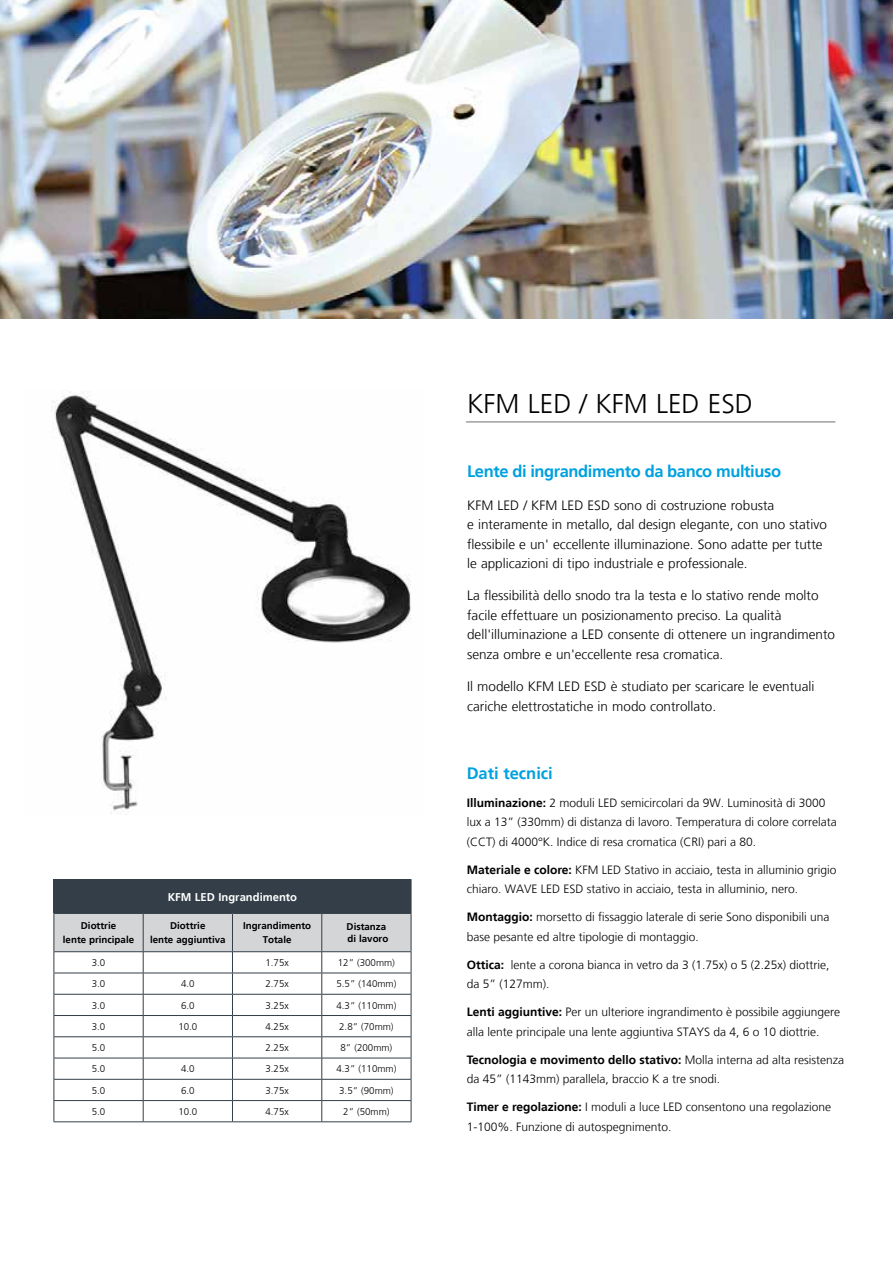
<style>
.page{position:relative;width:893px;height:1263px;background:#fff}
.page>*{position:absolute;margin:0;border:0;box-sizing:border-box;transform-origin:0 0}
.t1{font:300 27px "Frutiger LT";color:#000}
.t2{font:700 16.5px "Frutiger LT";letter-spacing:-.025em;color:#00a1df}
.t3{font:700 16.5px "Frutiger LT";color:#00a1df}
.t4{font:300 13.5px/19.5px "Frutiger LT";color:#000}
.t5{font:300 12px/19.5px "Frutiger LT";color:#000}
.t6{font:700 11.25px "Frutiger LT";color:#fff}
.t7{font:300 9.75px "Frutiger LT";color:#000}
.t8{font:700 9.75px/14.1px "Frutiger LT";color:#000;text-align:center}
.s1{font-weight:700}
</style>
<div class="page">
<div style="left:54px;top:879px;width:357px;height:34px;background:#333e48"></div>
<hr style="left:411px;top:880px;width:1px;height:33px;background:#333e48">
<hr style="left:54px;top:1121px;width:89px;height:1px;background:#333e48">
<hr style="left:143px;top:1121px;width:89px;height:1px;background:#333e48">
<hr style="left:232px;top:1121px;width:90px;height:1px;background:#333e48">
<hr style="left:322px;top:1121px;width:89px;height:1px;background:#333e48">
<svg style="left:54px;top:913px;width:358px;height:208px"></svg>
<hr style="left:54px;top:914px;width:1px;height:37px;background:#333e48">
<hr style="left:143px;top:914px;width:1px;height:37px;background:#333e48">
<hr style="left:232px;top:914px;width:1px;height:37px;background:#333e48">
<hr style="left:321px;top:914px;width:1px;height:37px;background:#333e48">
<hr style="left:411px;top:914px;width:1px;height:37px;background:#333e48">
<hr style="left:54px;top:951px;width:89px;height:1px;background:#333e48">
<hr style="left:143px;top:951px;width:89px;height:1px;background:#333e48">
<hr style="left:232px;top:951px;width:90px;height:1px;background:#333e48">
<hr style="left:322px;top:951px;width:89px;height:1px;background:#333e48">
<hr style="left:54px;top:973px;width:89px;height:1px;background:#333e48">
<hr style="left:143px;top:973px;width:89px;height:1px;background:#333e48">
<hr style="left:232px;top:973px;width:90px;height:1px;background:#333e48">
<hr style="left:322px;top:973px;width:89px;height:1px;background:#333e48">
<hr style="left:54px;top:994px;width:89px;height:1px;background:#333e48">
<hr style="left:143px;top:994px;width:89px;height:1px;background:#333e48">
<hr style="left:232px;top:994px;width:90px;height:1px;background:#333e48">
<hr style="left:322px;top:994px;width:89px;height:1px;background:#333e48">
<hr style="left:54px;top:1015px;width:89px;height:1px;background:#333e48">
<hr style="left:143px;top:1015px;width:89px;height:1px;background:#333e48">
<hr style="left:232px;top:1015px;width:90px;height:1px;background:#333e48">
<hr style="left:322px;top:1015px;width:89px;height:1px;background:#333e48">
<hr style="left:54px;top:1036px;width:89px;height:1px;background:#333e48">
<hr style="left:143px;top:1036px;width:89px;height:1px;background:#333e48">
<hr style="left:232px;top:1036px;width:90px;height:1px;background:#333e48">
<hr style="left:322px;top:1036px;width:89px;height:1px;background:#333e48">
<hr style="left:54px;top:1058px;width:89px;height:1px;background:#333e48">
<hr style="left:143px;top:1058px;width:89px;height:1px;background:#333e48">
<hr style="left:232px;top:1058px;width:90px;height:1px;background:#333e48">
<hr style="left:322px;top:1058px;width:89px;height:1px;background:#333e48">
<hr style="left:54px;top:1079px;width:89px;height:1px;background:#333e48">
<hr style="left:143px;top:1079px;width:89px;height:1px;background:#333e48">
<hr style="left:232px;top:1079px;width:90px;height:1px;background:#333e48">
<hr style="left:322px;top:1079px;width:89px;height:1px;background:#333e48">
<hr style="left:54px;top:913px;width:89px;height:1px;background:#333e48">
<hr style="left:143px;top:913px;width:89px;height:1px;background:#333e48">
<hr style="left:232px;top:913px;width:90px;height:1px;background:#333e48">
<hr style="left:322px;top:913px;width:89px;height:1px;background:#333e48">
<img style="left:51px;top:391px;width:360px;height:423px">
<hr style="left:466px;top:422px;width:369px;height:1px;background:#6d6e71">
<img style="left:1px;top:0;width:892px;height:319px">
<img style="left:0;top:0;width:1px;height:319px">
<p class="t6" style="left:168px;top:890px;width:131px">KFM LED Ingrandimento</p>
<p class="t8" style="left:63px;top:919px;width:73px">Diottrie<br>lente principale</p>
<p class="t8" style="left:150px;top:919px;width:77px">Diottrie<br>lente aggiuntiva</p>
<p class="t8" style="left:243px;top:919px;width:70px">Ingrandimento<br>Totale</p>
<p class="t8" style="left:347px;top:921px;width:43px;line-height:12px;text-align:left">Distanza di lavoro</p>
<p class="t7" style="left:92px;top:957px;width:15px">3.0</p>
<p class="t7" style="left:265px;top:957px;width:25px">1.75x</p>
<p class="t7" style="left:338px;top:957px;width:59px">12” (300mm)</p>
<p class="t7" style="left:92px;top:978px;width:15px">3.0</p>
<p class="t7" style="left:181px;top:978px;width:15px">4.0</p>
<p class="t7" style="left:265px;top:978px;width:25px">2.75x</p>
<p class="t7" style="left:336px;top:978px;width:61px">5.5” (140mm)</p>
<p class="t7" style="left:92px;top:1000px;width:15px">3.0</p>
<p class="t7" style="left:181px;top:1000px;width:15px">6.0</p>
<p class="t7" style="left:265px;top:1000px;width:25px">3.25x</p>
<p class="t7" style="left:336px;top:1000px;width:61px">4.3” (110mm)</p>
<p class="t7" style="left:92px;top:1021px;width:15px">3.0</p>
<p class="t7" style="left:178px;top:1021px;width:20px">10.0</p>
<p class="t7" style="left:265px;top:1021px;width:25px">4.25x</p>
<p class="t7" style="left:339px;top:1021px;width:56px">2.8” (70mm)</p>
<p class="t7" style="left:92px;top:1042px;width:15px">5.0</p>
<p class="t7" style="left:265px;top:1042px;width:25px">2.25x</p>
<p class="t7" style="left:341px;top:1042px;width:53px">8” (200mm)</p>
<p class="t7" style="left:92px;top:1063px;width:15px">5.0</p>
<p class="t7" style="left:181px;top:1063px;width:15px">4.0</p>
<p class="t7" style="left:265px;top:1063px;width:25px">3.25x</p>
<p class="t7" style="left:336px;top:1063px;width:61px">4.3” (110mm)</p>
<p class="t7" style="left:92px;top:1085px;width:15px">5.0</p>
<p class="t7" style="left:181px;top:1085px;width:15px">6.0</p>
<p class="t7" style="left:265px;top:1085px;width:25px">3.75x</p>
<p class="t7" style="left:339px;top:1085px;width:56px">3.5” (90mm)</p>
<p class="t7" style="left:92px;top:1106px;width:15px">5.0</p>
<p class="t7" style="left:178px;top:1106px;width:20px">10.0</p>
<p class="t7" style="left:265px;top:1106px;width:25px">4.75x</p>
<p class="t7" style="left:343px;top:1106px;width:48px">2” (50mm)</p>
<h1 class="t1" style="left:467px;top:388px;width:287px">KFM LED / KFM LED ESD</h1>
<h2 class="t2" style="left:467px;top:462px;width:315px">Lente di ingrandimento da banco multiuso</h2>
<p class="t4" style="left:467px;top:495px;width:361px">KFM LED / KFM LED ESD sono di costruzione robusta<br>e interamente in metallo, dal design elegante, con uno stativo flessibile e un' eccellente illuminazione. Sono adatte per tutte le applicazioni di tipo industriale e professionale.</p>
<p class="t4" style="left:467px;top:586px;width:369px">La flessibilità dello snodo tra la testa e lo stativo rende molto facile effettuare un posizionamento preciso. La qualità dell'illuminazione a LED consente di ottenere un ingrandimento senza ombre e un'eccellente resa cromatica.</p>
<p class="t4" style="left:467px;top:677px;width:349px">Il modello KFM LED ESD è studiato per scaricare le eventuali cariche elettrostatiche in modo controllato.</p>
<h2 class="t3" style="left:467px;top:763px;width:88px">Dati tecnici</h2>
<p class="t5" style="left:467px;top:793px;width:372px"><span class="s1">Illuminazione:</span> 2 moduli LED semicircolari da 9W. Luminosità di 3000 lux a 13” (330mm) di distanza di lavoro. Temperatura di colore correlata (CCT) di 4000°K. Indice di resa cromatica (CRI) pari a 80.</p>
<p class="t5" style="left:467px;top:860px;width:371px"><span class="s1">Materiale e colore:</span> KFM LED Stativo in acciaio, testa in alluminio grigio chiaro. WAVE LED ESD stativo in acciaio, testa in alluminio, nero.</p>
<p class="t5" style="left:467px;top:908px;width:364px"><span class="s1">Montaggio:</span> morsetto di fissaggio laterale di serie Sono disponibili una base pesante ed altre tipologie di montaggio.</p>
<p class="t5" style="left:467px;top:955px;width:364px"><span class="s1">Ottica:</span> lente a corona bianca in vetro da 3 (1.75x) o 5 (2.25x) diottrie, da 5” (127mm).</p>
<p class="t5" style="left:467px;top:1003px;width:375px"><span class="s1">Lenti aggiuntive:</span> Per un ulteriore ingrandimento è possibile aggiungere alla lente principale una lente aggiuntiva STAYS da 4, 6 o 10 diottrie.</p>
<p class="t5" style="left:467px;top:1050px;width:379px"><span class="s1">Tecnologia e movimento dello stativo:</span> Molla interna ad alta resistenza da 45” (1143mm) parallela, braccio K a tre snodi.</p>
<p class="t5" style="left:467px;top:1098px;width:366px"><span class="s1">Timer e regolazione:</span> I moduli a luce LED consentono una regolazione<br>1-100%. Funzione di autospegnimento.</p>
</div>
